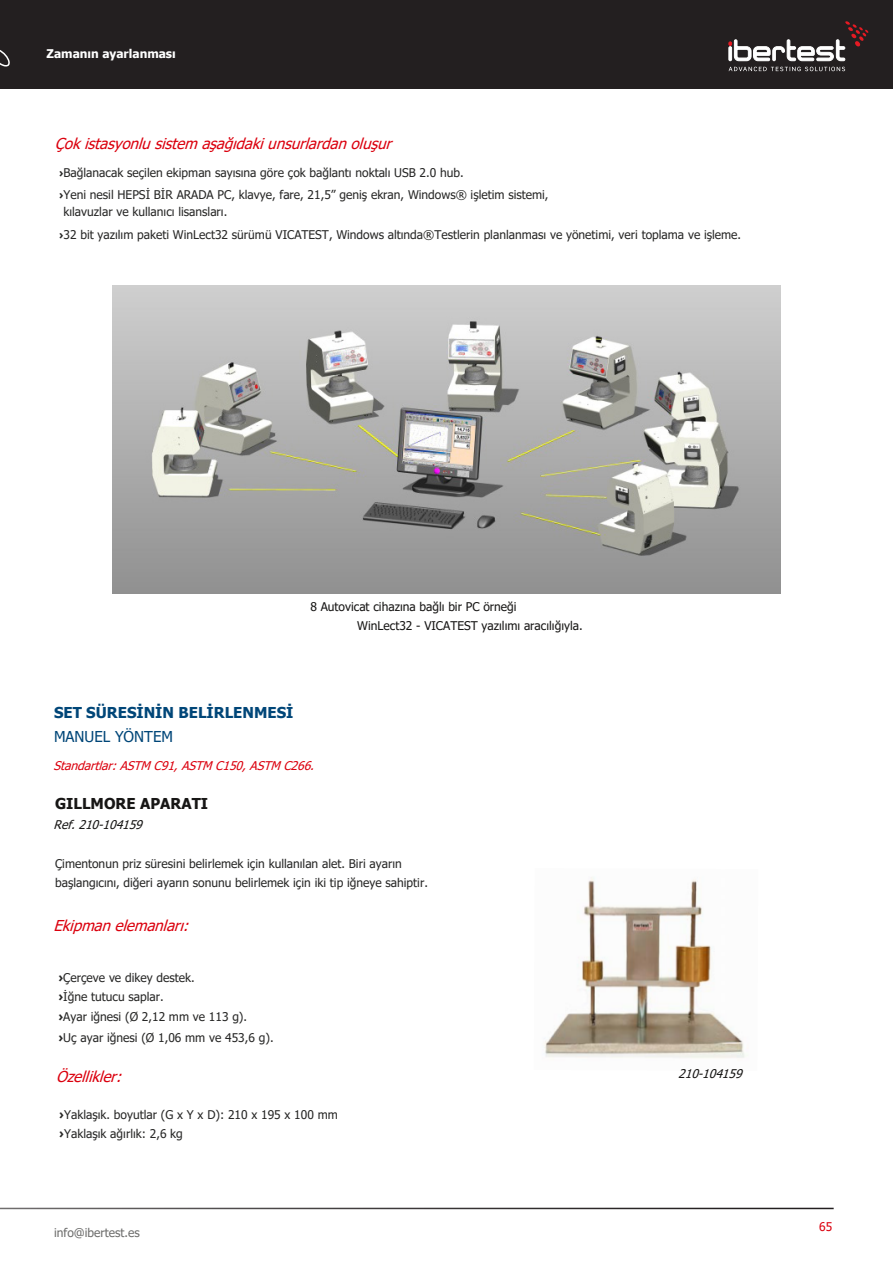
<style>
.page{position:relative;width:893px;height:1263px;background:#fff}
.page>*{position:absolute;margin:0;border:0;box-sizing:border-box;transform-origin:0 0}
.t1{font:italic 15px "Tahoma";color:#db000e}
.t2{font:700 15px "Tahoma";color:#004678}
.t3{font:700 15px "Tahoma";color:#171615}
.t4{font:15px "Tahoma";color:#004678}
.t5{font:12px/19.5px "Tahoma";color:#272726}
.t6{font:12px/18.6px "Tahoma";color:#171615}
.t7{font:italic 12px "Tahoma";color:#db000e}
.t8{font:italic 12px "Tahoma";color:#171615}
.t9{font:700 12px "Tahoma";color:#fff}
.t10{font:12px "Tahoma";color:#6d6d6c}
.t11{font:12px "Tahoma";color:#db000e}
.s1{font-family:"Noto Sans";font-weight:700}
.s2{font-family:"Noto Sans";font-weight:700;font-size:13.35px}
</style>
<div class="page">
<img style="left:544px;top:877px;width:201px;height:181px">
<img style="left:112px;top:285px;width:669px;height:308px">
<div style="left:0;top:0;width:893px;height:89px;background:#231f20"></div>
<svg style="left:729px;top:67px;width:116px;height:4px"></svg>
<svg style="left:729px;top:21px;width:139px;height:40px"></svg>
<svg style="left:0;top:50px;width:10px;height:17px"></svg>
<hr style="left:0;top:1208px;width:834px;height:1px;background:#231f20">
<p class="t9" style="left:47px;top:46px;width:131px">Zamanın ayarlanması</p>
<p class="t1" style="left:55px;top:133px;width:344px">Çokistasyonlusistem aşağıdakiunsurlardanoluşur</p>
<p class="t5" style="left:59px;top:162px;width:491px;line-height:22px"><span class="s1">›</span>Bağlanacak seçilen ekipman sayısına göre çok bağlantı noktalı USB 2.0 hub.<br><span class="s1">›</span>Yeni nesil HEPSİ BİR ARADA PC, klavye, fare, 21,5” geniş ekran, Windows® işletim sistemi,</p>
<p class="t5" style="left:59px;top:201px;width:684px;line-height:22.6px;text-indent:4px">kılavuzlar ve kullanıcı lisansları.<br><span class="s1">›</span>32 bit yazılım paketi WinLect32 sürümü VICATEST, Windows altında®Testlerin planlanması ve yönetimi, veri toplama ve işleme.</p>
<p class="t6" style="left:357px;top:598px;width:227px;text-indent:-47px">8 Autovicat cihazına bağlı bir PC örneği<br>WinLect32 - VICATEST yazılımı aracılığıyla.</p>
<p class="t2" style="left:54px;top:702px;width:241px">SET SÜRESİNİN BELİRLENMESİ</p>
<p class="t4" style="left:54px;top:727px;width:120px">MANUEL YÖNTEM</p>
<p class="t7" style="left:53px;top:757px;width:267px">Standartlar:ASTMC91,ASTMC150,ASTMC266.</p>
<p class="t3" style="left:55px;top:793px;width:155px">GILLMORE APARATI</p>
<p class="t8" style="left:54px;top:817px;width:95px">Ref.210-104159</p>
<p class="t5" style="left:55px;top:855px;width:374px;line-height:18.8px">Çimentonun priz süresini belirlemek için kullanılan alet. Biri ayarın başlangıcını, diğeri ayarın sonunu belirlemek için iki tip iğneye sahiptir.</p>
<p class="t1" style="left:53px;top:915px;width:143px">Ekipmanelemanları:</p>
<p class="t5" style="left:58px;top:968px;width:190px"><span class="s2">›</span>Çerçeve ve dikey destek.<br><span class="s2">›</span>İğne tutucu saplar.<br><span class="s2">›</span>Ayar iğnesi (Ø 2,12 mm ve 113 g).</p>
<p class="t5" style="left:58px;top:1029px;width:217px"><span class="s2">›</span>Uç ayar iğnesi (Ø 1,06 mm ve 453,6 g).</p>
<p class="t1" style="left:56px;top:1066px;width:73px">Özellikler:</p>
<p class="t8" style="left:678px;top:1065px;width:70px">210-104159</p>
<p class="t5" style="left:59px;top:1105px;width:280px"><span class="s2">›</span>Yaklaşık. boyutlar (G x Y x D): 210 x 195 x 100 mm <span class="s2">›</span>Yaklaşık ağırlık: 2,6 kg</p>
<p class="t10" style="left:54px;top:1225px;width:87px">info@ibertest.es</p>
<p class="t11" style="left:819px;top:1218px;width:15px">65</p>
</div>
